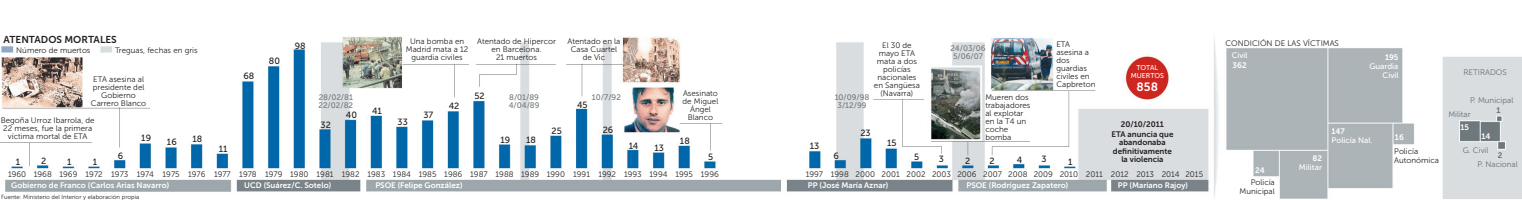
<style>
.page{position:relative;width:1522px;height:200px;background:#fff}
.page>*{position:absolute;margin:0;border:0;box-sizing:border-box;transform-origin:0 0}
.t1{font:12px "Museo Sans 700";color:#fff}
.t2{font:10px "Museo Sans 700";color:#231f20}
.t3{font:9px "Museo Sans 500";color:#231f20}
.t4{font:8px/8px "Museo Sans 300";color:#231f20;text-align:center}
.t5{font:8px "Museo Sans 700";color:#fff}
.t6{font:8px/8px "Museo Sans 500";color:#76787b}
.t7{font:8px/8.5px "Museo Sans 700";color:#231f20;text-align:center}
.t8{font:8px "Museo Sans 300";color:#646f74}
.t9{font:8px/8.5px "Museo Sans 500";color:#fff;text-align:right}
.t10{font:8px "Museo Sans 700";color:#646f74}
.t11{font:7px/8px "Museo Sans 500";color:#fff;text-align:center}
.t12{font:6px "Museo Sans 300";color:#231f20}
</style>
<div class="page">
<img style="left:0;top:36px;width:1521px;height:163px">
<p class="t2" style="left:4px;top:35px;width:115px">ATENTADOS MORTALES</p>
<p class="t4" style="left:406px;top:37px;width:64px">Una bomba en<br>Madrid mata a 12 guardia civiles</p>
<p class="t4" style="left:477px;top:37px;width:80px">Atentado de Hipercor en Barcelona.<br>21 muertos</p>
<p class="t4" style="left:567px;top:37px;width:54px">Atentado en la<br>Casa Cuartel de Vic</p>
<p class="t4" style="left:1056px;top:41px;width:41px;text-align:left">ETA asesina a dos guardias civiles en<br>Capbreton</p>
<p class="t4" style="left:1225px;top:39px;width:115px">CONDICIÓN DE LAS VÍCTIMAS</p>
<p class="t4" style="left:873px;top:41px;width:48px">El 30 de mayo ETA mata a dos policías nacionales en Sangüesa (Navarra)</p>
<p class="t3" style="left:295px;top:41px;width:12px">98</p>
<p class="t6" style="left:950px;top:44px;width:37px;text-align:center">24/03/06<br>5/06/07</p>
<p class="t4" style="left:115px;top:46px;width:84px">Treguas, fechas en gris</p>
<p class="t4" style="left:16px;top:46px;width:76px">Número de muertos</p>
<p class="t9" style="left:1231px;top:51px;width:17px">Civil</p>
<p class="t5" style="left:1384px;top:54px;width:15px">195</p>
<p class="t3" style="left:269px;top:56px;width:13px">80</p>
<p class="t5" style="left:1232px;top:62px;width:16px">362</p>
<p class="t9" style="left:1369px;top:62px;width:31px">Guardia<br>Civil</p>
<p class="t11" style="left:1130px;top:63px;width:35px">TOTAL<br>MUERTOS</p>
<h1 class="t1" style="left:1136px;top:82px;width:23px">858</h1>
<p class="t3" style="left:243px;top:70px;width:12px">68</p>
<p class="t4" style="left:91px;top:75px;width:57px">ETA asesina al presidente del<br>Gobierno<br>Carrero Blanco</p>
<p class="t4" style="left:682px;top:89px;width:37px">Asesinato de Miguel<br>Ángel<br>Blanco</p>
<p class="t3" style="left:474px;top:90px;width:12px">52</p>
<p class="t6" style="left:318px;top:93px;width:36px">28/02/81<br>22/02/82</p>
<p class="t6" style="left:508px;top:93px;width:32px">8/01/89<br>4/04/89</p>
<p class="t6" style="left:834px;top:93px;width:36px;text-align:center">10/09/98<br>3/12/99</p>
<p class="t6" style="left:592px;top:93px;width:31px">10/7/92</p>
<p class="t4" style="left:985px;top:93px;width:47px;text-align:left">Mueren dos trabajadores al explotar en la T4 un coche bomba</p>
<p class="t3" style="left:577px;top:99px;width:12px">45</p>
<p class="t3" style="left:448px;top:101px;width:12px">42</p>
<p class="t3" style="left:372px;top:105px;width:11px">41</p>
<p class="t3" style="left:346px;top:109px;width:13px">40</p>
<p class="t3" style="left:423px;top:109px;width:11px">37</p>
<p class="t4" style="left:1px;top:116px;width:95px">Begoña Urroz Ibarrola, de<br>22 meses, fue la primera víctima mortal de ETA</p>
<p class="t3" style="left:397px;top:117px;width:12px">33</p>
<p class="t7" style="left:1120px;top:120px;width:45px">20/10/2011</p>
<p class="t3" style="left:320px;top:119px;width:12px">32</p>
<p class="t3" style="left:602px;top:125px;width:12px">26</p>
<p class="t3" style="left:551px;top:125px;width:12px">25</p>
<p class="t5" style="left:1331px;top:128px;width:15px">147</p>
<p class="t3" style="left:860px;top:127px;width:12px">23</p>
<p class="t7" style="left:1111px;top:130px;width:63px">ETA anuncia que abandonaba definitivamente la violencia</p>
<p class="t5" style="left:1394px;top:134px;width:10px">16</p>
<p class="t3" style="left:141px;top:133px;width:11px">19</p>
<p class="t3" style="left:167px;top:137px;width:11px">16</p>
<p class="t3" style="left:192px;top:133px;width:11px">18</p>
<p class="t3" style="left:500px;top:134px;width:11px">19</p>
<p class="t3" style="left:526px;top:134px;width:11px">18</p>
<p class="t9" style="left:1331px;top:135px;width:43px">Policía Nal.</p>
<p class="t3" style="left:680px;top:135px;width:11px">18</p>
<p class="t3" style="left:887px;top:137px;width:11px">15</p>
<p class="t3" style="left:628px;top:140px;width:11px">14</p>
<p class="t3" style="left:654px;top:143px;width:11px">13</p>
<p class="t3" style="left:809px;top:141px;width:11px">13</p>
<p class="t3" style="left:219px;top:143px;width:10px">11</p>
<p class="t4" style="left:1393px;top:147px;width:46px;line-height:8.5px;text-align:left">Policía<br>Autonómica</p>
<p class="t3" style="left:833px;top:150px;width:7px">6</p>
<p class="t3" style="left:118px;top:150px;width:7px">6</p>
<p class="t3" style="left:914px;top:151px;width:7px">5</p>
<p class="t3" style="left:938px;top:154px;width:7px">3</p>
<p class="t3" style="left:965px;top:156px;width:7px">2</p>
<p class="t3" style="left:989px;top:156px;width:7px">2</p>
<p class="t3" style="left:1016px;top:154px;width:7px">4</p>
<p class="t3" style="left:1041px;top:154px;width:7px">3</p>
<p class="t3" style="left:1067px;top:156px;width:6px">1</p>
<p class="t3" style="left:708px;top:152px;width:7px">5</p>
<p class="t5" style="left:1312px;top:155px;width:11px">82</p>
<p class="t3" style="left:41px;top:155px;width:7px">2</p>
<p class="t3" style="left:16px;top:156px;width:6px">1</p>
<p class="t3" style="left:67px;top:156px;width:6px">1</p>
<p class="t3" style="left:93px;top:156px;width:6px">1</p>
<p class="t9" style="left:1298px;top:162px;width:25px">Militar</p>
<p class="t5" style="left:1255px;top:167px;width:11px">24</p>
<p class="t4" style="left:8px;top:170px;width:45px">1960 1968</p>
<p class="t4" style="left:85px;top:170px;width:96px">1972 1973 1974 1975</p>
<p class="t4" style="left:59px;top:170px;width:19px">1969</p>
<p class="t4" style="left:188px;top:170px;width:532px">1976 1977 1978 1979 1980 1981 1982 1983 1984 1985 1986 1987 1988 1989 1990 1991 1992 1993 1994 1995 1996</p>
<p class="t4" style="left:805px;top:170px;width:399px">1997 1998 2000 2001 2002 2003 2006 2007 2008 2009 2010 2011 2012 2013 2014 2015</p>
<p class="t5" style="left:11px;top:182px;width:159px">Gobierno de Franco (Carlos Arias Navarro)</p>
<p class="t5" style="left:244px;top:182px;width:88px">UCD (Suárez/C. Sotelo)</p>
<p class="t5" style="left:375px;top:182px;width:89px">PSOE (Felipe González)</p>
<p class="t5" style="left:807px;top:182px;width:82px">PP (José María Aznar)</p>
<p class="t5" style="left:966px;top:182px;width:103px">PSOE (Rodríguez Zapatero)</p>
<p class="t5" style="left:1117px;top:182px;width:72px">PP (Mariano Rajoy)</p>
<p class="t12" style="left:1px;top:193px;width:140px">Fuente: Ministerio del Interior y elaboración propia</p>
<p class="t4" style="left:1239px;top:178px;width:37px;line-height:8.5px;text-align:right">Policía<br>Municipal</p>
<p class="t8" style="left:1463px;top:68px;width:45px">RETIRADOS</p>
<p class="t8" style="left:1448px;top:110px;width:24px">Militar</p>
<p class="t8" style="left:1469px;top:95px;width:45px">P. Municipal</p>
<p class="t10" style="left:1496px;top:107px;width:6px">1</p>
<p class="t5" style="left:1460px;top:124px;width:10px">15</p>
<p class="t5" style="left:1481px;top:132px;width:10px">14</p>
<p class="t8" style="left:1462px;top:146px;width:27px">G. Civil</p>
<p class="t10" style="left:1497px;top:152px;width:6px">2</p>
<p class="t8" style="left:1477px;top:160px;width:42px">P. Nacional</p>
</div>
